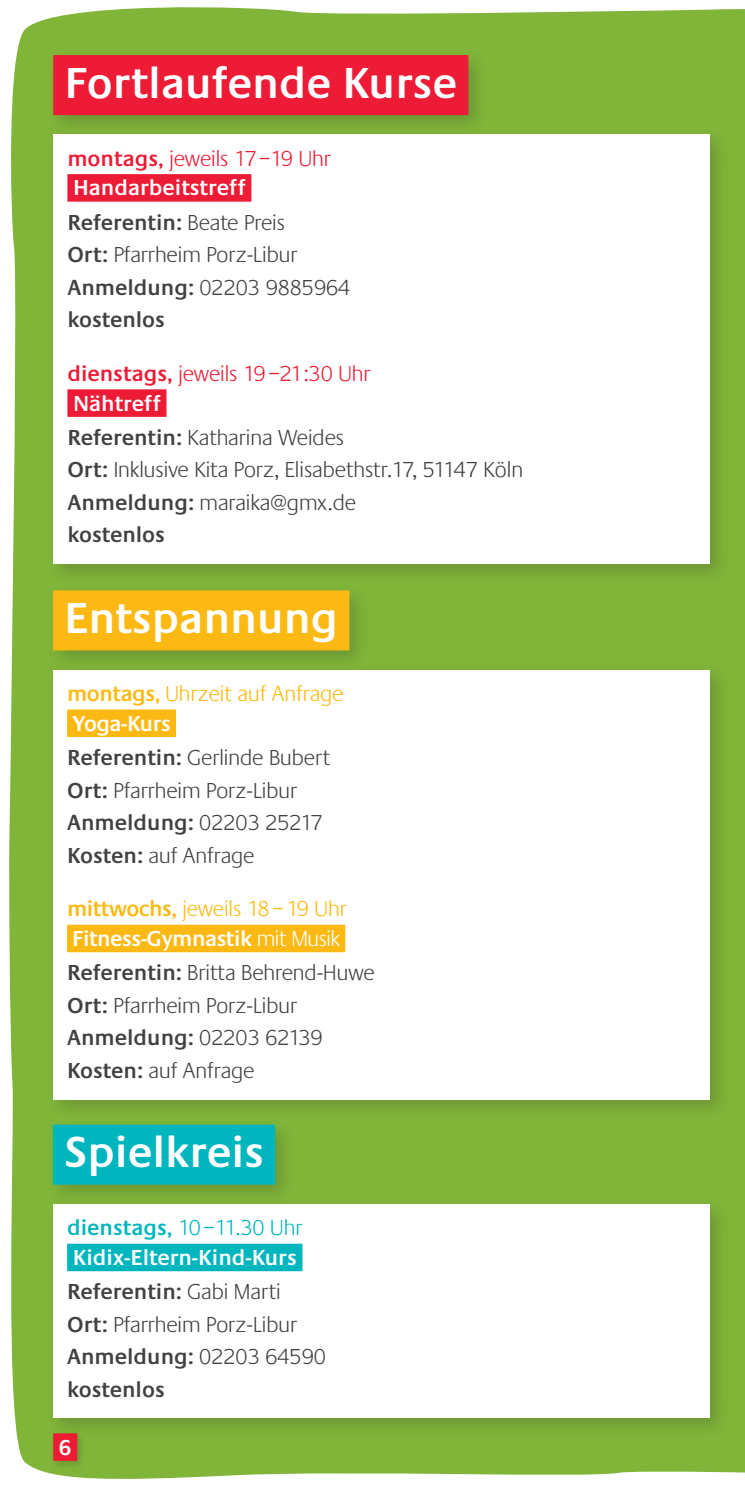
<style>
.page{position:relative;width:745px;height:1489px;background:#fff}
.page>*{position:absolute;margin:0;border:0;box-sizing:border-box;transform-origin:0 0}
.t1{font:600 45px "Praxis";color:#fff}
.t2{font:300 22.5px/32.5px "Praxis";color:#414142}
.t3{font:600 22.5px/29.5px "Praxis";color:#fff}
.t4{font:600 22.5px/29.5px "Praxis";letter-spacing:-.02em;color:#fff}
.t5{font:300 22.5px/29.5px "Praxis";color:#ed1b35}
.t6{font:300 22.5px/29.5px "Praxis";color:#fdb913}
.s1{color:#ed1b35}
.s2{font-weight:300;color:#ed1b35}
.s3{font-weight:600}
.s4{font-weight:600;color:#fff}
.s5{color:#fdb913}
.s6{font-weight:300;color:#fdb913}
.s7{font-weight:300}
.s8{color:#00b6be}
.s9{font-weight:300;color:#00b6be}
</style>
<div class="page">
<div style="left:9px;top:7px;width:735px;height:1472px;background:#80b539"></div>
<div style="left:50px;top:1430px;width:37px;height:40px;background:#231f20;opacity:.2"></div>
<div style="left:53px;top:1433px;width:24px;height:27px;background:#ed1b35"></div>
<div style="left:46px;top:663px;width:684px;height:457px;background:#231f20;opacity:.2"></div>
<div style="left:53px;top:670px;width:656px;height:429px;background:#fff"></div>
<div style="left:67px;top:709px;width:109px;height:28px;background:#fdb913"></div>
<div style="left:67px;top:924px;width:278px;height:28px;background:#fdb913"></div>
<div style="left:46px;top:583px;width:324px;height:88px;background:#231f20;opacity:.2"></div>
<div style="left:53px;top:590px;width:296px;height:60px;background:#fdb913"></div>
<div style="left:46px;top:128px;width:684px;height:457px;background:#231f20;opacity:.2"></div>
<div style="left:53px;top:135px;width:656px;height:428px;background:#fff"></div>
<div style="left:67px;top:174px;width:184px;height:28px;background:#ed1b35"></div>
<div style="left:67px;top:389px;width:99px;height:28px;background:#ed1b35"></div>
<div style="left:46px;top:48px;width:443px;height:88px;background:#231f20;opacity:.2"></div>
<div style="left:53px;top:55px;width:415px;height:60px;background:#ed1b35"></div>
<div style="left:46px;top:1197px;width:684px;height:241px;background:#231f20;opacity:.2"></div>
<div style="left:53px;top:1204px;width:655px;height:213px;background:#fff"></div>
<div style="left:67px;top:1243px;width:235px;height:28px;background:#00b6be"></div>
<div style="left:46px;top:1117px;width:250px;height:88px;background:#231f20;opacity:.2"></div>
<div style="left:53px;top:1124px;width:222px;height:60px;background:#00b6be"></div>
<h1 class="t1" style="left:64px;top:58px;width:394px">Fortlaufende Kurse</h1>
<p class="t3" style="left:67px;top:144px;width:265px"><span class="s1">montags,</span> <span class="s2">jeweils 17–19 Uhr<br></span>Handarbeitstreff</p>
<p class="t2" style="left:67px;top:206px;width:284px"><span class="s3">Referentin:</span> Beate Preis<br><span class="s3">Ort:</span> Pfarrheim Porz-Libur<br><span class="s3">Anmeldung:</span> 02203 9885964 <span class="s3">kostenlos</span></p>
<p class="t5" style="left:67px;top:359px;width:304px"><span class="s3">dienstags,</span> jeweils 19–21:30 Uhr<br><span class="s4">Nähtreff</span></p>
<p class="t2" style="left:67px;top:422px;width:457px"><span class="s3">Referentin:</span> Katharina Weides<br><span class="s3">Ort:</span> Inklusive Kita Porz, Elisabethstr.17, 51147 Köln<br><span class="s3">Anmeldung:</span> maraika@gmx.de<br><span class="s3">kostenlos</span></p>
<h1 class="t1" style="left:64px;top:593px;width:275px">Entspannung</h1>
<p class="t6" style="left:67px;top:679px;width:277px"><span class="s3">montags,</span> Uhrzeit auf Anfrage<br><span class="s4">Yoga-Kurs</span></p>
<p class="t2" style="left:67px;top:742px;width:264px"><span class="s3">Referentin:</span> Gerlinde Bubert<br><span class="s3">Ort:</span> Pfarrheim Porz-Libur<br><span class="s3">Anmeldung:</span> 02203 25217<br><span class="s3">Kosten:</span> auf Anfrage</p>
<p class="t4" style="left:67px;top:894px;width:281px"><span class="s5">mittwochs,</span> <span class="s6">jeweils 18–19 Uhr<br></span>Fitness-Gymnastik <span class="s7">mit Musik</span></p>
<p class="t2" style="left:67px;top:957px;width:309px"><span class="s3">Referentin:</span> Britta Behrend-Huwe<br><span class="s3">Ort:</span> Pfarrheim Porz-Libur<br><span class="s3">Anmeldung:</span> 02203 62139<br><span class="s3">Kosten:</span> auf Anfrage</p>
<h1 class="t1" style="left:64px;top:1127px;width:201px">Spielkreis</h1>
<p class="t3" style="left:67px;top:1213px;width:237px"><span class="s8">dienstags,</span> <span class="s9">10–11.30 Uhr<br></span>Kidix-Eltern-Kind-Kurs</p>
<p class="t2" style="left:67px;top:1275px;width:260px"><span class="s3">Referentin:</span> Gabi Marti<br><span class="s3">Ort:</span> Pfarrheim Porz-Libur<br><span class="s3">Anmeldung:</span> 02203 64590 <span class="s3">kostenlos</span></p>
<p class="t3" style="left:59px;top:1432px;width:14px">6</p>
</div>
